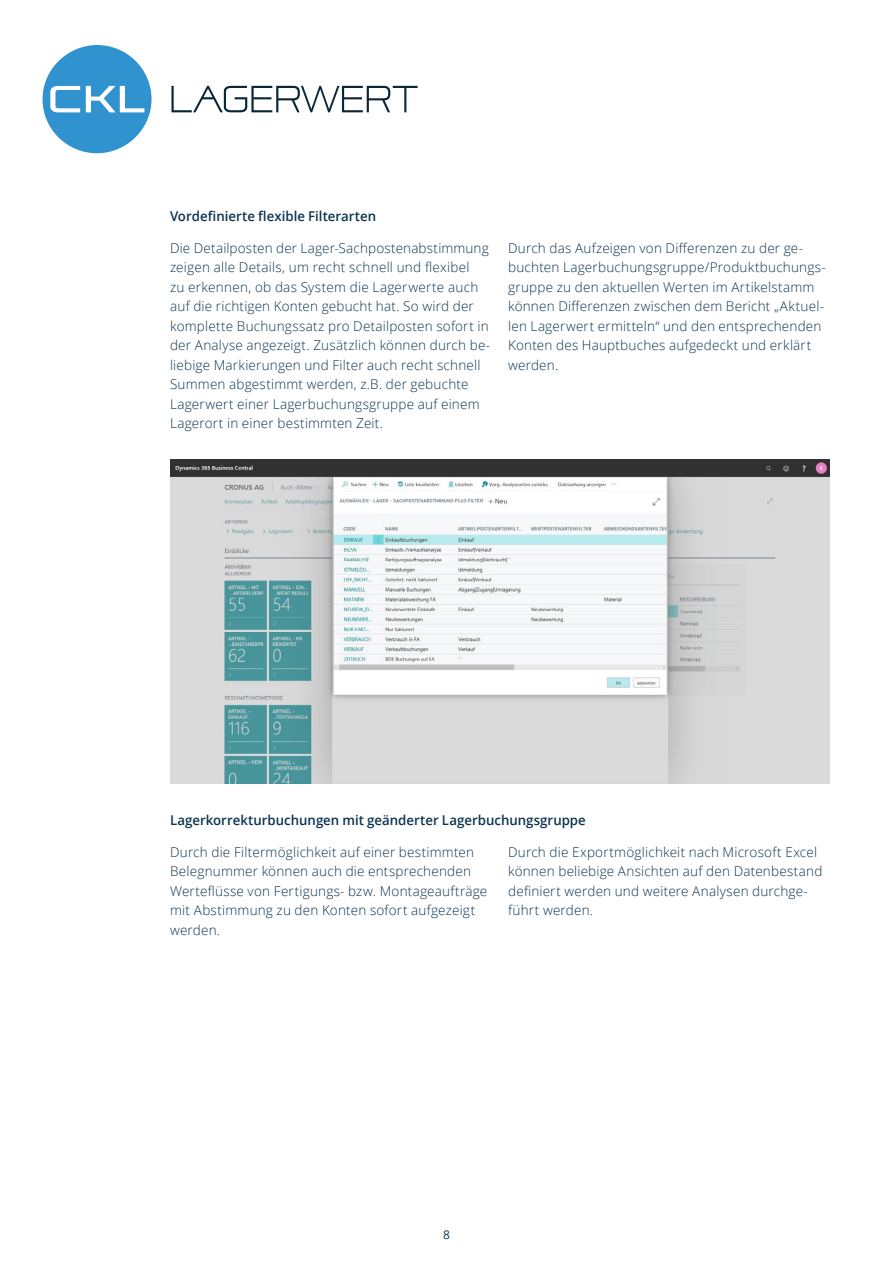
<style>
.page{position:relative;width:893px;height:1263px;background:#fff}
.page>*{position:absolute;margin:0;border:0;box-sizing:border-box;transform-origin:0 0}
.t1{font:300 13.5px/19.5px "Open Sans";letter-spacing:.015em;color:#0c3451}
.t2{font:600 13.5px "Open Sans";color:#0c3451}
.t3{font:12px "Open Sans";color:#0c3451}
</style>
<div class="page">
<svg style="left:43px;top:45px;width:109px;height:108px"></svg>
<svg style="left:171px;top:86px;width:247px;height:26px"></svg>
<img style="left:170px;top:459px;width:659px;height:324px">
<p class="t2" style="left:170px;top:206px;width:208px">Vordefinierte flexible Filterarten</p>
<p class="t1" style="left:170px;top:238px;width:322px">Die Detailposten der Lager-Sachpostenabstimmung zeigen alle Details, um recht schnell und flexibel<br>zu erkennen, ob das System die Lagerwerte auch auf die richtigen Konten gebucht hat. So wird der komplette Buchungssatz pro Detailposten sofort in der Analyse angezeigt. Zusätzlich können durch be&shy;liebige Markierungen und Filter auch recht schnell Summen abgestimmt werden, z.B. der gebuchte Lagerwert einer Lagerbuchungsgruppe auf einem Lagerort in einer bestimmten Zeit.</p>
<p class="t1" style="left:508px;top:238px;width:319px">Durch das Aufzeigen von Differenzen zu der ge&shy;buchten Lagerbuchungsgruppe/Produktbuchungs&shy;gruppe zu den aktuellen Werten im Artikelstamm können Differenzen zwischen dem Bericht „Aktuel&shy;len Lagerwert ermitteln“ und den entsprechenden Konten des Hauptbuches aufgedeckt und erklärt werden.</p>
<p class="t2" style="left:170px;top:810px;width:417px">Lagerkorrekturbuchungen mit geänderter Lagerbuchungsgruppe</p>
<p class="t1" style="left:170px;top:842px;width:319px">Durch die Filtermöglichkeit auf einer bestimmten Belegnummer können auch die entsprechenden Werteflüsse von Fertigungs- bzw. Montageaufträge mit Abstimmung zu den Konten sofort aufgezeigt werden.</p>
<p class="t1" style="left:508px;top:842px;width:316px">Durch die Exportmöglichkeit nach Microsoft Excel können beliebige Ansichten auf den Datenbestand definiert werden und weitere Analysen durchge&shy;führt werden.</p>
<p class="t3" style="left:443px;top:1226px;width:8px">8</p>
</div>
